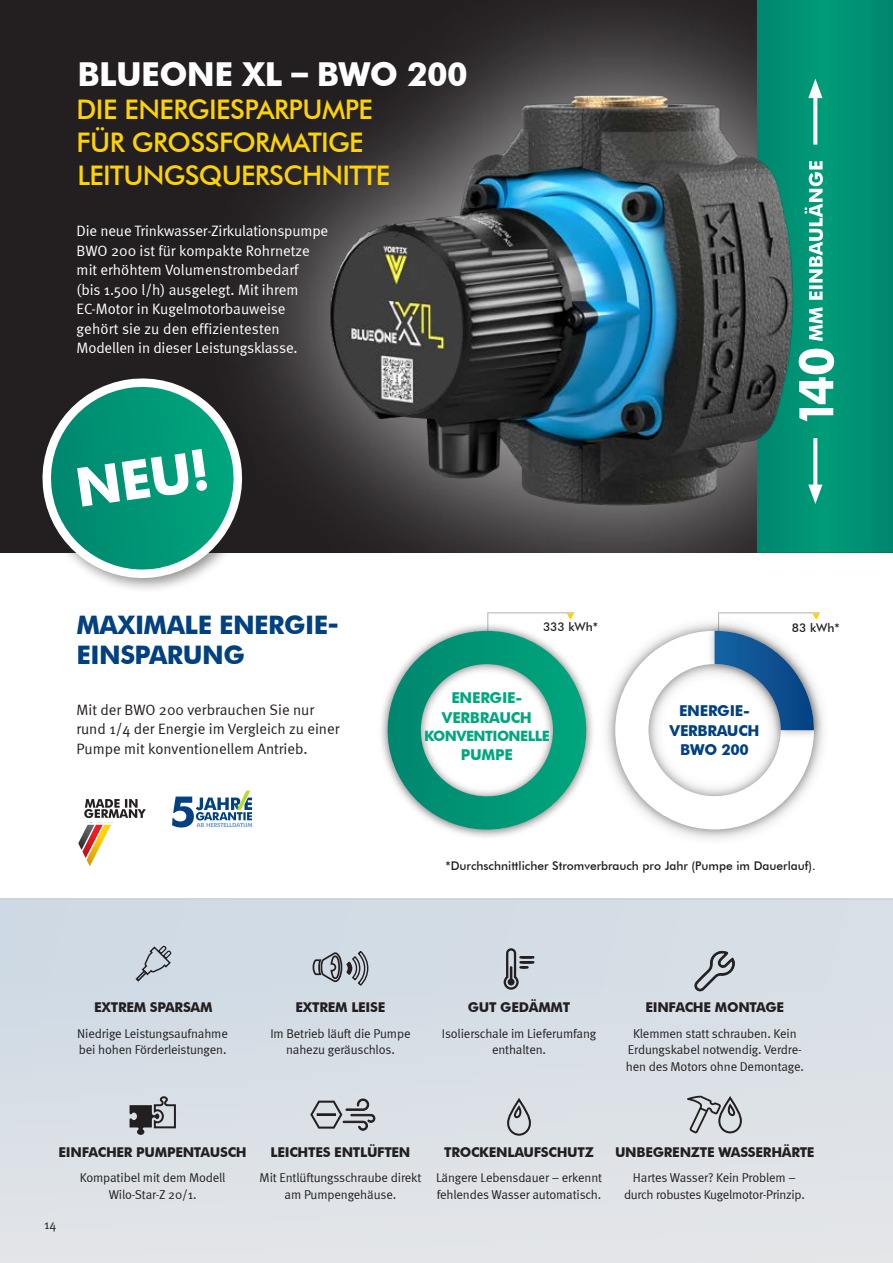
<style>
.page{position:relative;width:893px;height:1263px;background:#fff}
.page>*{position:absolute;margin:0;border:0;box-sizing:border-box;transform-origin:0 0}
.t1{font:700 33px "Futura BT";letter-spacing:-.02em;color:#fff}
.t2{font:500 27px/33px "Futura BT";letter-spacing:-.025em;color:#fed304}
.t3{font:700 25.5px/30px "Futura BT";letter-spacing:-.02em;color:#014081}
.t4{font:15px/19.5px "Meta Normal";letter-spacing:-.005em;color:#fff}
.t5{font:15px/19.5px "Meta Normal";color:#231f20}
.t6{font:700 15px/19.5px "Futura BT";letter-spacing:-.02em;color:#014081;text-align:center}
.t7{font:700 15px/19.5px "Futura BT";letter-spacing:-.02em;color:#00a77e;text-align:center}
.t8{font:700 14.25px "Futura BT";letter-spacing:-.04em;color:#00a77e}
.t9{font:700 13.5px "Futura BT";letter-spacing:-.02em;color:#231f20}
.t10{font:12.75px/16.5px "Meta Normal";letter-spacing:-.01em;color:#231f20;text-align:center}
.t11{font:500 12px "Futura BT";color:#231f20}
</style>
<div class="page">
<div style="left:0;top:899px;width:893px;height:364px;background:#d9e0e6"></div>
<hr style="left:0;top:899px;width:893px;height:1px;background:#cdcfce">
<div style="left:0;top:0;width:893px;height:553px;background:#231f20"></div>
<div style="left:196px;top:0;width:697px;height:642px;background:#fff;opacity:.6"></div>
<img style="left:324px;top:56px;width:433px;height:37px">
<svg style="left:757px;top:0;width:136px;height:553px;background:#009173"></svg>
<svg style="left:687px;top:1095px;width:55px;height:39px"></svg>
<svg style="left:694px;top:951px;width:41px;height:40px"></svg>
<svg style="left:504px;top:948px;width:30px;height:42px"></svg>
<svg style="left:507px;top:1098px;width:24px;height:38px"></svg>
<svg style="left:135px;top:945px;width:37px;height:37px"></svg>
<svg style="left:130px;top:1096px;width:46px;height:39px"></svg>
<svg style="left:312px;top:950px;width:57px;height:36px"></svg>
<svg style="left:310px;top:1098px;width:66px;height:33px"></svg>
<svg style="left:487px;top:612px;width:88px;height:6px"></svg>
<div style="left:379px;top:622px;width:216px;height:216px;background:#231f20;opacity:.35"></div>
<svg style="left:375px;top:631px;width:222px;height:207px"></svg>
<div style="left:597px;top:612px;width:236px;height:235px;background:#fff"></div>
<div style="left:606px;top:622px;width:217px;height:216px;background:#231f20;opacity:.35"></div>
<svg style="left:615px;top:612px;width:206px;height:217px"></svg>
<svg style="left:172px;top:791px;width:80px;height:36px"></svg>
<svg style="left:78px;top:799px;width:68px;height:68px"></svg>
<hr style="left:892px;top:0;width:1px;height:463px;background:#fff">
<hr style="left:890px;top:95px;width:3px;height:340px;background:#00866f">
<img style="left:324px;top:93px;width:472px;height:417px">
<svg style="left:813px;top:98px;width:4px;height:47px"></svg>
<svg style="left:808px;top:79px;width:14px;height:19px"></svg>
<svg style="left:813px;top:438px;width:4px;height:47px"></svg>
<svg style="left:808px;top:485px;width:14px;height:19px"></svg>
<svg style="left:804px;top:161px;width:19px;height:180px;background:#67c1ad"></svg>
<svg style="left:799px;top:349px;width:35px;height:72px;background:#8bd0c1"></svg>
<div style="left:35px;top:371px;width:223px;height:223px;background:#231f20;opacity:.5"></div>
<svg style="left:40px;top:376px;width:204px;height:206px"></svg>
<h1 class="t1" style="left:78px;top:55px;width:392px">BLUEONE XL – BWO 200</h1>
<h2 class="t2" style="left:77px;top:93px;width:315px">DIE ENERGIESPARPUMPE<br>FÜR GROSSFORMATIGE<br>LEITUNGSQUERSCHNITTE</h2>
<p class="t4" style="left:77px;top:221px;width:253px">Die neue Trinkwasser-Zirkulationspumpe BWO 200 ist für kompakte Rohrnetze mit erhöhtem Volumenstrombedarf<br>(bis 1.500 l/h) ausgelegt. Mit ihrem EC-Motor in Kugelmotorbauweise gehört sie zu den effizientesten Modellen in dieser Leistungsklasse.</p>
<h3 class="t3" style="left:77px;top:610px;width:264px">MAXIMALE ENERGIE-<br>EINSPARUNG</h3>
<p class="t5" style="left:77px;top:700px;width:264px">Mit der BWO 200 verbrauchen Sie nur rund 1/4 der Energie im Vergleich zu einer<br>Pumpe mit konventionellem Antrieb.</p>
<p class="t11" style="left:543px;top:619px;width:57px">333 kWh*</p>
<p class="t7" style="left:442px;top:688px;width:91px">ENERGIE-<br>VERBRAUCH</p>
<p class="t8" style="left:424px;top:727px;width:127px">KONVENTIONELLE</p>
<p class="t7" style="left:461px;top:745px;width:53px">PUMPE</p>
<p class="t6" style="left:670px;top:701px;width:91px">ENERGIE-<br>VERBRAUCH<br>BWO 200</p>
<p class="t11" style="left:792px;top:620px;width:49px">83 kWh*</p>
<p class="t11" style="left:445px;top:858px;width:372px">*Durchschnittlicher Stromverbrauch pro Jahr (Pumpe im Dauerlauf).</p>
<p class="t9" style="left:94px;top:999px;width:120px">EXTREM SPARSAM</p>
<p class="t10" style="left:77px;top:1025px;width:152px;text-align:left">Niedrige Leistungsaufnahme bei hohen Förderleistungen.</p>
<p class="t9" style="left:296px;top:999px;width:91px">EXTREM LEISE</p>
<p class="t10" style="left:270px;top:1025px;width:142px">Im Betrieb läuft die Pumpe nahezu geräuschlos.</p>
<p class="t9" style="left:468px;top:999px;width:104px">GUT GEDÄMMT</p>
<p class="t10" style="left:442px;top:1025px;width:156px">Isolierschale im Lieferumfang enthalten.</p>
<p class="t9" style="left:645px;top:999px;width:140px">EINFACHE MONTAGE</p>
<p class="t10" style="left:626px;top:1025px;width:180px">Klemmen statt schrauben. Kein<br>Erdungskabel notwendig. Verdre&shy;hen des Motors ohne Demontage.</p>
<p class="t9" style="left:59px;top:1144px;width:190px">EINFACHER PUMPENTAUSCH</p>
<p class="t10" style="left:80px;top:1169px;width:147px">Kompatibel mit dem Modell<br>Wilo-Star-Z 20/1.</p>
<p class="t10" style="left:44px;top:1216px;width:14px">14</p>
<p class="t9" style="left:271px;top:1143px;width:141px">LEICHTES ENTLÜFTEN</p>
<p class="t10" style="left:260px;top:1169px;width:163px">Mit Entlüftungsschraube direkt am Pumpengehäuse.</p>
<p class="t9" style="left:444px;top:1143px;width:151px">TROCKENLAUFSCHUTZ</p>
<p class="t10" style="left:436px;top:1169px;width:168px;text-align:left">Längere Lebensdauer – erkennt fehlendes Wasser automatisch.</p>
<p class="t9" style="left:615px;top:1144px;width:201px">UNBEGRENZTE WASSERHÄRTE</p>
<p class="t10" style="left:624px;top:1169px;width:182px">Hartes Wasser? Kein Problem – durch robustes Kugelmotor-Prinzip.</p>
</div>
